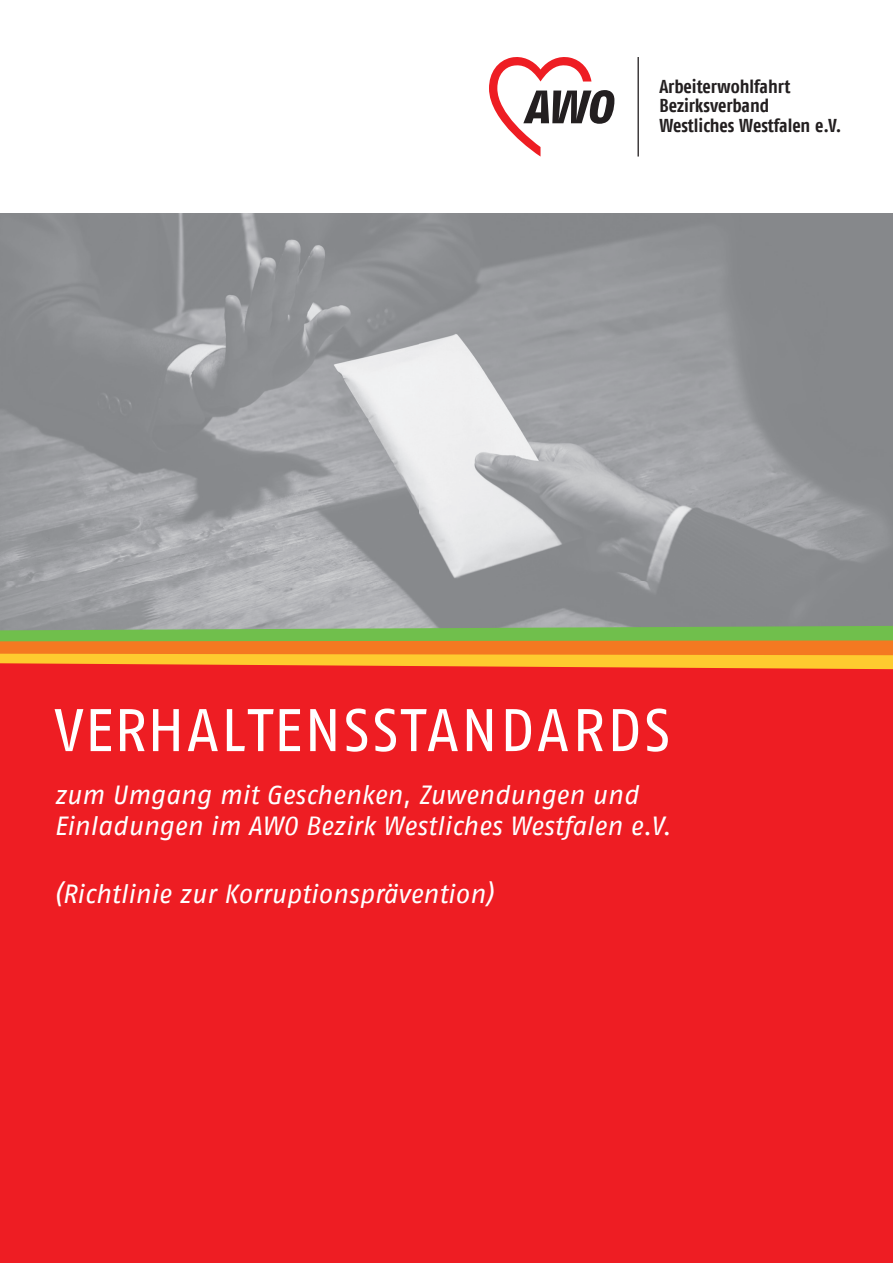
<style>
.page{position:relative;width:893px;height:1263px;background:#fff}
.page>*{position:absolute;margin:0;border:0;box-sizing:border-box;transform-origin:0 0}
.t1{font:60px "AWO Fago Office";letter-spacing:.03em;color:#fff}
.t2{font:italic 26.25px/31.5px "AWO Fago Office";letter-spacing:-.005em;color:#fff}
.t3{font:700 18.6px/19.5px "AWO Fago Cond";color:#231f20}
</style>
<div class="page">
<img style="left:0;top:213px;width:893px;height:413px">
<div style="left:0;top:660px;width:893px;height:603px;background:#ee1d23"></div>
<hr style="left:637px;top:57px;width:2px;height:100px;background:#231f20">
<svg style="left:489px;top:57px;width:125px;height:100px"></svg>
<svg style="left:0;top:626px;width:893px;height:43px;background:#caa038"></svg>
<p class="t3" style="left:659px;top:76px;width:184px">Arbeiterwohlfahrt<br>Bezirksverband<br>Westliches Westfalen e.V.</p>
<h1 class="t1" style="left:54px;top:696px;width:618px">VERHALTENSSTANDARDS</h1>
<p class="t2" style="left:54px;top:779px;width:619px">zum Umgang mit Geschenken, Zuwendungen und<br>Einladungen im AWO Bezirk Westliches Westfalen e.V.</p>
<p class="t2" style="left:54px;top:878px;width:441px">(Richtlinie zur Korruptionsprävention)</p>
</div>
